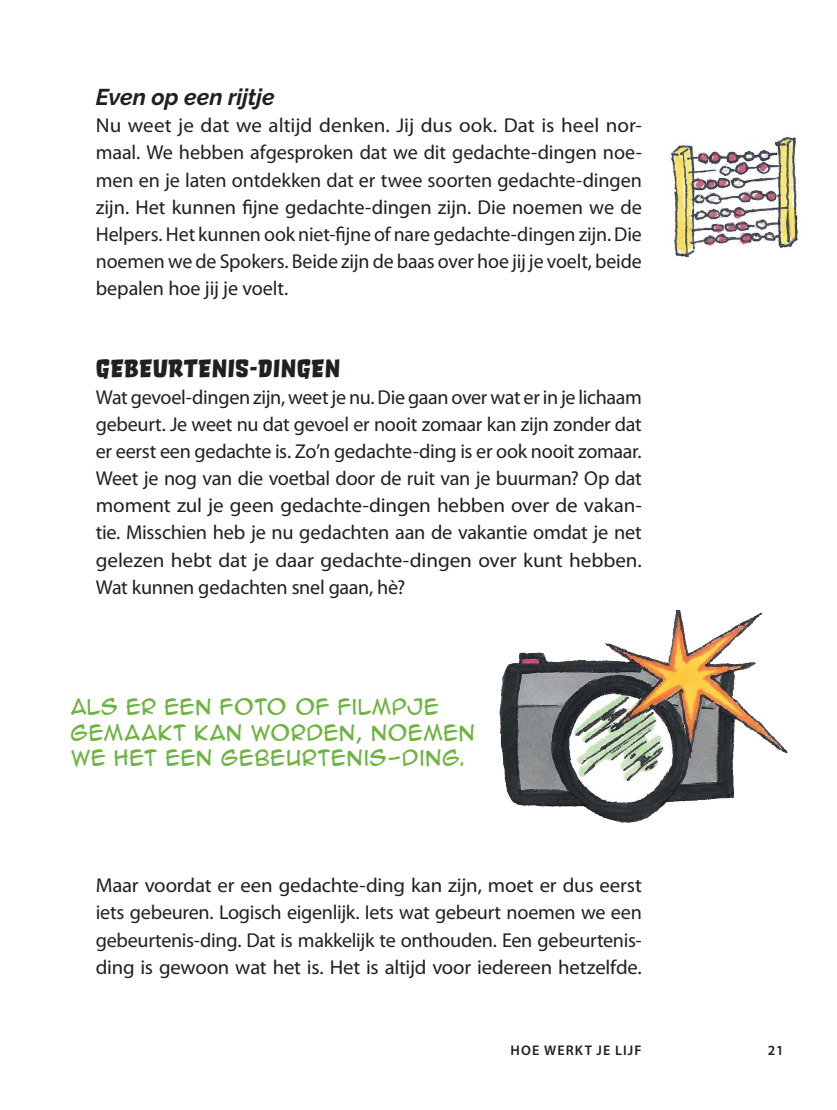
<style>
.page{position:relative;width:837px;height:1110px;background:#fff}
.page>*{position:absolute;margin:0;border:0;box-sizing:border-box;transform-origin:0 0}
.t1{font:24.5px "Orgovan Brush";color:#231f20}
.t2{font:italic 700 22.75px "Raleway";color:#231f20}
.t3{font:20.12px/27.1px "Myriad Pro";letter-spacing:-.01em;color:#231f20;text-align:justify}
.t4{font:20.12px/27.1px "Myriad Pro";letter-spacing:-.01em;color:#231f20;text-align:justify;scale:1.05 1}
.t5{font:20.12px/25.4px "Anime Ace";letter-spacing:.025em;color:#6cb43f}
.t6{font:600 14px "Myriad Pro";letter-spacing:.085em;color:#231f20}
</style>
<div class="page">
<img style="left:671px;top:136px;width:127px;height:122px">
<img style="left:499px;top:610px;width:289px;height:213px">
<p class="t2" style="left:96px;top:84px;width:180px">Even op een rijtje</p>
<p class="t4" style="left:96px;top:111px;width:521px">Nu weet je dat we altijd denken. Jij dus ook. Dat is heel nor&shy;maal. We hebben afgesproken dat we dit gedachte-dingen noe&shy;men en je laten ontdekken dat er twee soorten gedachte-dingen zijn. Het kunnen fijne gedachte-dingen zijn. Die noemen we de Helpers. Het kunnen ook niet-fijne of nare gedachte-dingen zijn. Die noemen we de Spokers. Beide zijn de baas over hoe jij je voelt, beide bepalen hoe jij je voelt.</p>
<p class="t1" style="left:96px;top:352px;width:246px">GEBEURTENIS-DINGEN</p>
<p class="t3" style="left:96px;top:383px;width:547px">Wat gevoel-dingen zijn, weet je nu. Die gaan over wat er in je lichaam gebeurt. Je weet nu dat gevoel er nooit zomaar kan zijn zonder dat er eerst een gedachte is. Zo’n gedachte-ding is er ook nooit zomaar.<br>Weet je nog van die voetbal door de ruit van je buurman? Op dat moment zul je geen gedachte-dingen hebben over de vakan&shy;tie. Misschien heb je nu gedachten aan de vakantie omdat je net gelezen hebt dat je daar gedachte-dingen over kunt hebben.<br>Wat kunnen gedachten snel gaan, hè?</p>
<p class="t5" style="left:70px;top:694px;width:406px">ALS ER EEN FOTO OF FILMPJE<br>GEMAAKT KAN WORDEN, NOEMEN<br>WE HET EEN GEBEURTENIS-DING.</p>
<p class="t3" style="left:96px;top:871px;width:547px">Maar voordat er een gedachte-ding kan zijn, moet er dus eerst iets gebeuren. Logisch eigenlijk. Iets wat gebeurt noemen we een gebeurtenis-ding. Dat is makkelijk te onthouden. Een gebeurtenis&shy;ding is gewoon wat het is. Het is altijd voor iedereen hetzelfde.</p>
<p class="t6" style="left:510px;top:1041px;width:133px">HOE WERKT JE LIJF</p>
<p class="t6" style="left:767px;top:1041px;width:17px">21</p>
</div>
